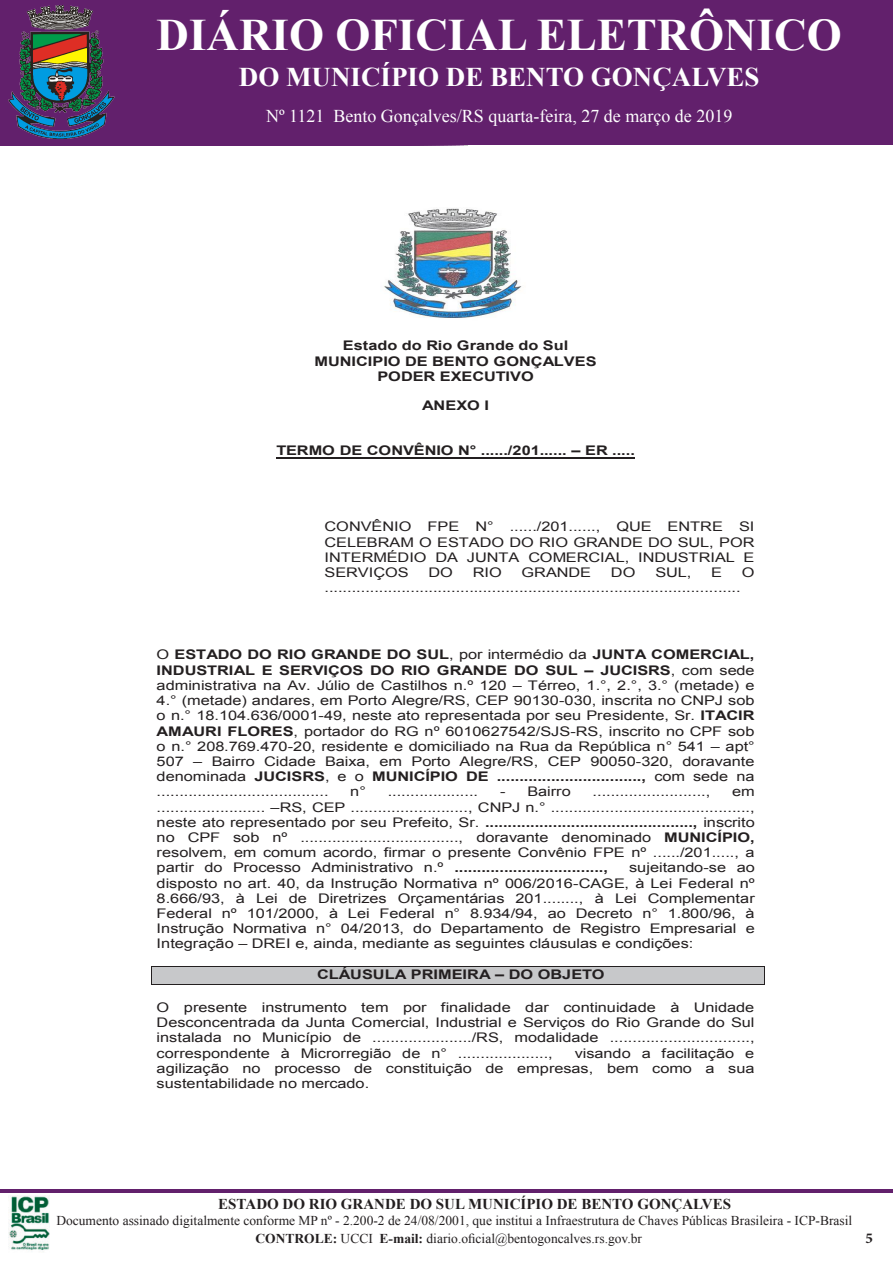
<style>
.page{position:relative;width:893px;height:1263px;background:#fff}
.page>*{position:absolute;margin:0;border:0;box-sizing:border-box;transform-origin:0 0}
.t1{font:700 45px "Times New Roman";color:#fff}
.t2{font:700 27px "Times New Roman";color:#fff}
.t3{font:18px "Times New Roman";color:#fff}
.t4{font:700 15px "Times New Roman";color:#231f20}
.t5{font:700 15px "Minion Pro";color:#231f20}
.t6{font:13.5px "Times New Roman";color:#231f20}
.t7{font:13.2px/15.1px "Arial";color:#231f20;text-align:justify;scale:1.23 1}
.t8{font:700 13.2px/15.1px "Arial";letter-spacing:-.005em;color:#231f20;text-align:center;scale:1.23 1}
.s1{font-weight:700}
</style>
<div class="page">
<img style="left:384px;top:208px;width:138px;height:110px">
<hr style="left:276px;top:457px;width:359px;height:1px;background:#231f20">
<div style="left:152px;top:967px;width:612px;height:17px;background:#c7c8ca"></div>
<hr style="left:152px;top:966px;width:612px;height:1px;background:#231f20">
<svg style="left:151px;top:966px;width:1px;height:19px"></svg>
<hr style="left:152px;top:984px;width:612px;height:1px;background:#231f20">
<svg style="left:764px;top:966px;width:1px;height:19px"></svg>
<img style="left:9px;top:1195px;width:41px;height:56px">
<svg style="left:0;top:0;width:893px;height:146px;background:#60256c"></svg>
<hr style="left:0;top:1189px;width:893px;height:3px;background:#62206c">
<p class="t1" style="left:157px;top:4px;width:687px">DIÁRIO OFICIAL ELETRÔNICO</p>
<p class="t2" style="left:239px;top:58px;width:522px">DO MUNICÍPIO DE BENTO GONÇALVES</p>
<p class="t3" style="left:306px;top:104px;width:10px">3</p>
<p class="t3" style="left:501px;top:104px;width:16px">in</p>
<p class="t3" style="left:266px;top:104px;width:468px">Nº 1121 Bento Gonçalves/RS quarta-feira, 27 de março de 2019</p>
<p class="t3" style="left:288px;top:104px;width:375px">47 Bento Gonçalves/RS Quarta-feira, 10 de Agost</p>
<p class="t3" style="left:724px;top:104px;width:10px">6</p>
<p class="t8" style="left:315px;top:339px;width:231px">Estado do Rio Grande do Sul<br>MUNICIPIO DE BENTO GONÇALVES<br>PODER EXECUTIVO</p>
<p class="t8" style="left:422px;top:398px;width:56px">ANEXO I</p>
<p class="t8" style="left:276px;top:444px;width:293px">TERMO DE CONVÊNIO N° ....../201...... – ER .....</p>
<p class="t7" style="left:324px;top:519px;width:351px">CONVÊNIO FPE N° ....../201......, QUE ENTRE SI CELEBRAM O ESTADO DO RIO GRANDE DO SUL, POR INTERMÉDIO DA JUNTA COMERCIAL, INDUSTRIAL E SERVIÇOS</p>
<p class="t7" style="left:428px;top:565px;width:21px">DO</p>
<p class="t7" style="left:473px;top:565px;width:25px">RIO</p>
<p class="t7" style="left:521px;top:565px;width:58px">GRANDE</p>
<p class="t7" style="left:611px;top:565px;width:21px">DO</p>
<p class="t7" style="left:655px;top:565px;width:31px">SUL,</p>
<p class="t7" style="left:711px;top:565px;width:10px">E</p>
<p class="t7" style="left:742px;top:565px;width:12px">O</p>
<p class="t7" style="left:324px;top:580px;width:340px">............................................................................................</p>
<p class="t7" style="left:157px;top:647px;width:488px">O <span class="s1">ESTADO DO RIO GRANDE DO SUL</span>, por intermédio da <span class="s1">JUNTA COMERCIAL, INDUSTRIAL E SERVIÇOS DO RIO GRANDE DO SUL – JUCISRS</span>, com sede administrativa na Av. Júlio de Castilhos n.º 120 – Térreo, 1.°, 2.°, 3.° (metade) e 4.° (metade) andares, em Porto Alegre/RS, CEP 90130-030, inscrita no CNPJ sob o n.° 18.104.636/0001-49, neste ato representada por seu Presidente, Sr. <span class="s1">ITACIR AMAURI FLORES</span>, portador do RG nº 6010627542/SJS-RS, inscrito no CPF sob o n.° 208.769.470-20, residente e domiciliado na Rua da República n° 541 – apt° 507 – Bairro Cidade Baixa, em Porto Alegre/RS, CEP 90050-320, doravante denominada <span class="s1">JUCISRS</span>, e o <span class="s1">MUNICÍPIO DE ................................,</span> com sede na ......................................</p>
<p class="t7" style="left:350px;top:784px;width:14px">n°</p>
<p class="t7" style="left:388px;top:784px;width:75px">....................</p>
<p class="t7" style="left:500px;top:784px;width:59px">- Bairro</p>
<p class="t7" style="left:157px;top:784px;width:488px;text-indent:575px">em ........................ –RS, CEP .........................., CNPJ n.° ............................................, neste ato representado por seu Prefeito, Sr. <span class="s1">..............................................,</span> inscrito no CPF sob nº ..................................., doravante denominado <span class="s1">MUNICÍPIO, </span>resolvem, em comum acordo, firmar o presente Convênio FPE nº ....../201....., a partir do Processo Administrativo n.º <span class="s1">.................................,</span></p>
<p class="t7" style="left:593px;top:784px;width:97px">.........................,</p>
<p class="t7" style="left:157px;top:860px;width:488px;text-indent:472px">sujeitando-se ao disposto no art. 40, da Instrução Normativa nº 006/2016-CAGE, à Lei Federal nº 8.666/93, à Lei de Diretrizes Orçamentárias 201........, à Lei Complementar Federal nº 101/2000, à Lei Federal n° 8.934/94, ao Decreto n° 1.800/96, à Instrução Normativa n° 04/2013, do Departamento de Registro Empresarial e Integração – DREI e, ainda, mediante as seguintes cláusulas e condições:</p>
<p class="t8" style="left:317px;top:967px;width:235px">CLÁUSULA PRIMEIRA – DO OBJETO</p>
<p class="t7" style="left:157px;top:1000px;width:488px">O presente instrumento tem por finalidade dar continuidade à Unidade Desconcentrada da Junta Comercial, Industrial e Serviços do Rio Grande do Sul instalada no Município de ....................../RS, modalidade ..............................., correspondente à Microrregião de n° ....................,</p>
<p class="t7" style="left:157px;top:1045px;width:488px;text-indent:418px">visando a facilitação e agilização no processo de constituição de empresas, bem como a sua sustentabilidade no mercado.</p>
<p class="t4" style="left:218px;top:1193px;width:514px">ESTADO DO RIO GRANDE DO SUL MUNICÍPIO DE BENTO GONÇALVES</p>
<p class="t6" style="left:56px;top:1211px;width:797px">Documento assinado digitalmente conforme MP nº - 2.200-2 de 24/08/2001, que institui a Infraestrutura de Chaves Públicas Brasileira - ICP-Brasil</p>
<p class="t6" style="left:255px;top:1229px;width:388px"><span class="s1">CONTROLE:</span> UCCI <span class="s1">E-mail:</span> diario.oficial@bentogoncalves.rs.gov.br</p>
<p class="t5" style="left:865px;top:1227px;width:9px">5</p>
</div>
